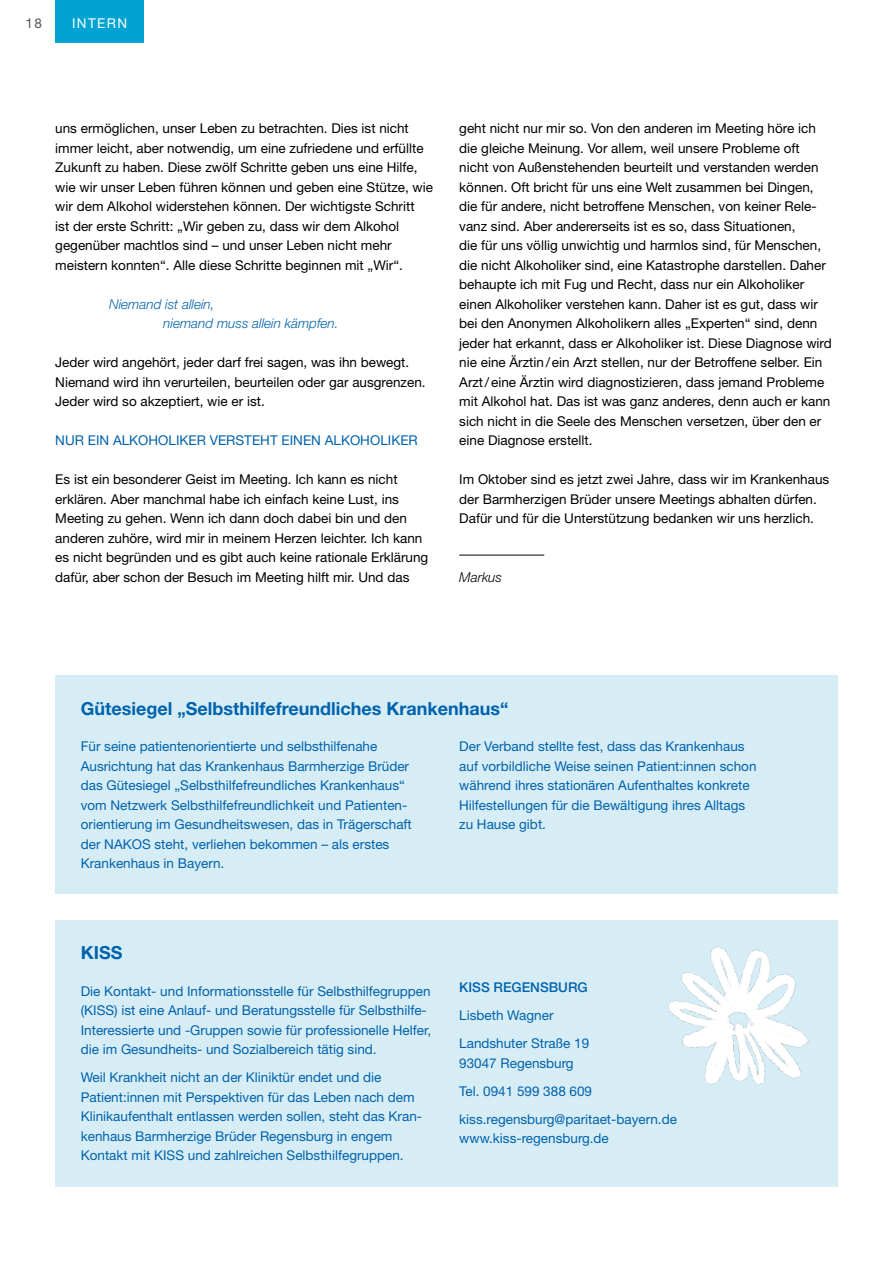
<style>
.page{position:relative;width:893px;height:1263px;background:#fff}
.page>*{position:absolute;margin:0;border:0;box-sizing:border-box;transform-origin:0 0}
.t1{font:700 18px "Helvetica Neue";color:#0062ad}
.t2{font:13.5px/19.5px "Helvetica Neue";color:#000}
.t3{font:13.5px/19.5px "Helvetica Neue";color:#0062ad}
.t4{font:italic 300 13.5px/19.5px "Helvetica Neue";color:#0062ad}
.t5{font:500 13.5px "Helvetica Neue";color:#0062ad}
.t6{font:13.5px "Helvetica Neue";letter-spacing:.1em;color:#fff}
.t7{font:italic 300 13.5px "Helvetica Neue";color:#000}
.t8{font:13.5px "Helvetica Neue";color:#555756}
</style>
<div class="page">
<div style="left:55px;top:0;width:89px;height:43px;background:#00a3d1"></div>
<div style="left:55px;top:919px;width:783px;height:267px;background:#d7edf6"></div>
<div style="left:55px;top:675px;width:783px;height:219px;background:#d7edf6"></div>
<hr style="left:459px;top:555px;width:85px;height:1px;background:#000">
<img style="left:669px;top:946px;width:152px;height:139px">
<p class="t8" style="left:26px;top:15px;width:18px">18</p>
<p class="t6" style="left:72px;top:15px;width:56px">INTERN</p>
<p class="t2" style="left:55px;top:119px;width:379px">uns ermöglichen, unser Leben zu betrachten. Dies ist nicht immer leicht, aber notwendig, um eine zufriedene und erfüllte Zukunft zu haben. Diese zwölf Schritte geben uns eine Hilfe, wie wir unser Leben führen können und geben eine Stütze, wie wir dem Alkohol widerstehen können. Der wichtigste Schritt<br>ist der erste Schritt: „Wir geben zu, dass wir dem Alkohol gegenüber machtlos sind – und unser Leben nicht mehr meistern konnten“. Alle diese Schritte beginnen mit „Wir“.</p>
<p class="t4" style="left:163px;top:294px;width:177px;text-indent:-54px">Niemand ist allein,<br>niemand muss allein kämpfen.</p>
<p class="t2" style="left:55px;top:353px;width:372px">Jeder wird angehört, jeder darf frei sagen, was ihn bewegt.<br>Niemand wird ihn verurteilen, beurteilen oder gar ausgrenzen.<br>Jeder wird so akzeptiert, wie er ist.</p>
<p class="t3" style="left:55px;top:431px;width:364px">NUR EIN ALKOHOLIKER VERSTEHT EINEN ALKOHOLIKER</p>
<p class="t2" style="left:55px;top:470px;width:375px">Es ist ein besonderer Geist im Meeting. Ich kann es nicht erklären. Aber manchmal habe ich einfach keine Lust, ins Meeting zu gehen. Wenn ich dann doch dabei bin und den anderen zuhöre, wird mir in meinem Herzen leichter. Ich kann es nicht begründen und es gibt auch keine rationale Erklärung dafür, aber schon der Besuch im Meeting hilft mir. Und das</p>
<p class="t2" style="left:459px;top:118px;width:374px">geht nicht nur mir so. Von den anderen im Meeting höre ich die gleiche Meinung. Vor allem, weil unsere Probleme oft nicht von Außenstehenden beurteilt und verstanden werden können. Oft bricht für uns eine Welt zusammen bei Dingen, die für andere, nicht betroffene Menschen, von keiner Rele&shy;vanz sind. Aber andererseits ist es so, dass Situationen,<br>die für uns völlig unwichtig und harmlos sind, für Menschen, die nicht Alkoholiker sind, eine Katastrophe darstellen. Daher behaupte ich mit Fug und Recht, dass nur ein Alkoholiker einen Alkoholiker verstehen kann. Daher ist es gut, dass wir bei den Anonymen Alkoholikern alles „Experten“ sind, denn jeder hat erkannt, dass er Alkoholiker ist. Diese Diagnose wird nie eine Ärztin/ein Arzt stellen, nur der Betroffene selber. Ein Arzt/eine Ärztin wird diagnostizieren, dass jemand Probleme mit Alkohol hat. Das ist was ganz anderes, denn auch er kann sich nicht in die Seele des Menschen versetzen, über den er eine Diagnose erstellt.</p>
<p class="t2" style="left:459px;top:469px;width:372px">Im Oktober sind es jetzt zwei Jahre, dass wir im Krankenhaus der Barmherzigen Brüder unsere Meetings abhalten dürfen.<br>Dafür und für die Unterstützung bedanken wir uns herzlich.</p>
<p class="t7" style="left:459px;top:569px;width:44px">Markus</p>
<h1 class="t1" style="left:81px;top:697px;width:429px">Gütesiegel „Selbsthilfefreundliches Krankenhaus“</h1>
<p class="t3" style="left:81px;top:736px;width:333px">Für seine patientenorientierte und selbsthilfenahe Ausrichtung hat das Krankenhaus Barmherzige Brüder das Gütesiegel „Selbsthilfefreundliches Krankenhaus“ vom Netzwerk Selbsthilfefreundlichkeit und Patienten&shy;orientierung im Gesundheitswesen, das in Trägerschaft der NAKOS steht, verliehen bekommen – als erstes Krankenhaus in Bayern.</p>
<p class="t3" style="left:459px;top:736px;width:299px">Der Verband stellte fest, dass das Krankenhaus auf vorbildliche Weise seinen Patient:innen schon während ihres stationären Aufenthaltes konkrete Hilfestellungen für die Bewältigung ihres Alltags zu Hause gibt.</p>
<h1 class="t1" style="left:81px;top:942px;width:43px">KISS</h1>
<p class="t3" style="left:81px;top:981px;width:352px">Die Kontakt- und Informationsstelle für Selbsthilfegruppen (KISS) ist eine Anlauf- und Beratungsstelle für Selbsthilfe-Interessierte und -Gruppen sowie für professionelle Helfer, die im Gesundheits- und Sozialbereich tätig sind.</p>
<p class="t3" style="left:81px;top:1067px;width:343px">Weil Krankheit nicht an der Kliniktür endet und die Patient:innen mit Perspektiven für das Leben nach dem Klinikaufenthalt entlassen werden sollen, steht das Kran&shy;kenhaus Barmherzige Brüder Regensburg in engem Kontakt mit KISS und zahlreichen Selbsthilfegruppen.</p>
<p class="t5" style="left:459px;top:979px;width:130px">KISS REGENSBURG</p>
<p class="t3" style="left:459px;top:1001px;width:132px;line-height:28px">Lisbeth Wagner<br>Landshuter Straße 19</p>
<p class="t3" style="left:459px;top:1049px;width:219px;line-height:28px">93047 Regensburg<br>Tel. 0941 599 388 609 kiss.regensburg@paritaet-bayern.de</p>
<p class="t3" style="left:459px;top:1128px;width:151px">www.kiss-regensburg.de</p>
</div>
